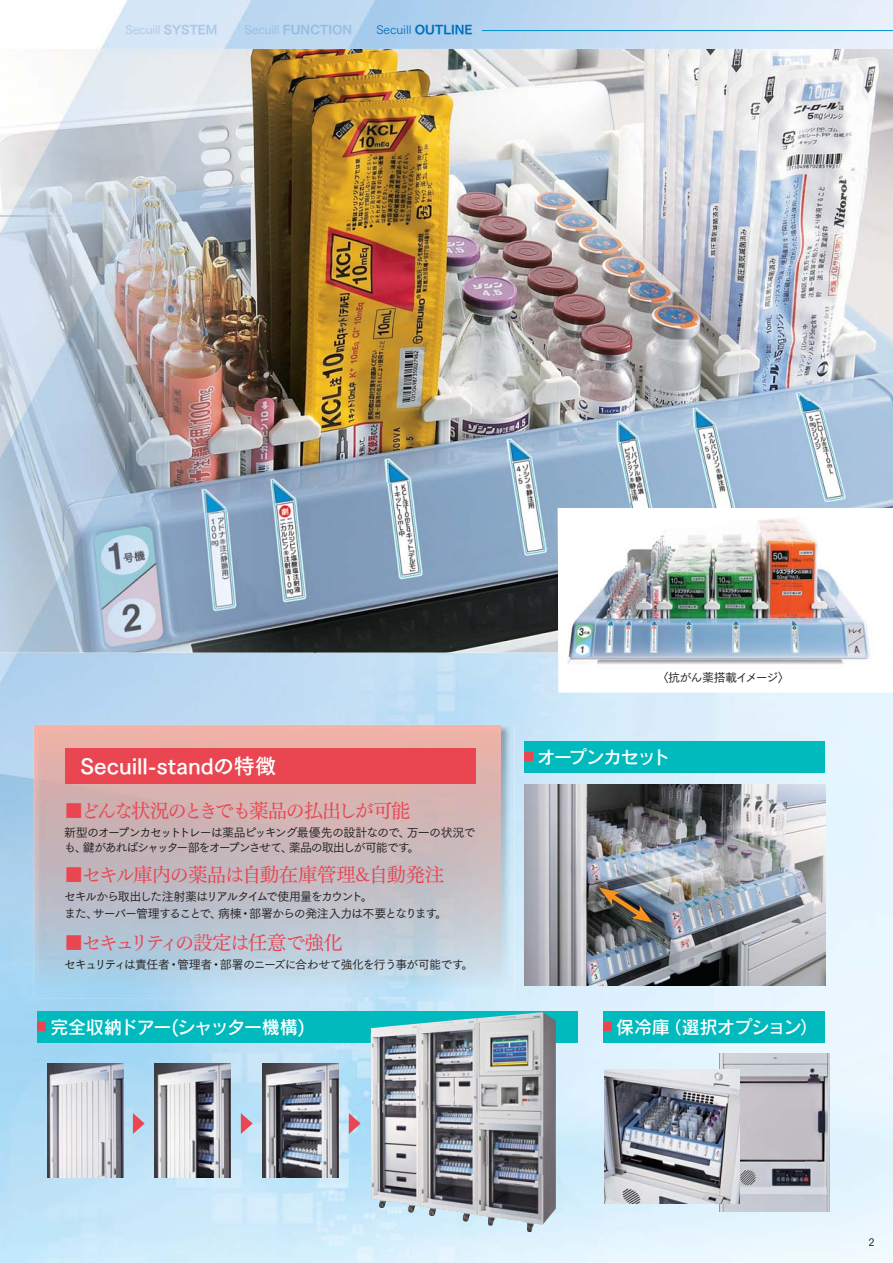
<style>
.page{position:relative;width:893px;height:1263px;background:#fff}
.page>*{position:absolute;margin:0;border:0;box-sizing:border-box;transform-origin:0 0}
.t1{font:21px "Tsuku Go Pro B 90 pv RKSJ H";color:#fff}
.t2{font:19.5px "Tsuku Min Pro M 90 pv RKSJ H";letter-spacing:-.055em;color:#e94651}
.t3{font:19.5px "Tsuku Min Pro M 90 pv RKSJ H";letter-spacing:-.105em;color:#e94651}
.t4{font:19.5px "Tsuku Min Pro M 90 pv RKSJ H";letter-spacing:-.08em;color:#e94651}
.t5{font:18px "Rodin Pro DB 90 pv RKSJ H";letter-spacing:-.045em;color:#fff}
.t6{font:12px/15px "Tsuku Go Pro M 90 pv RKSJ H";letter-spacing:-.095em;color:#231f20}
.t7{font:12px "Tsuku Go Pro R 90 pv RKSJ H";letter-spacing:-.005em;color:#93bbe4}
.t8{font:12px "Tsuku Go Pro R 90 pv RKSJ H";letter-spacing:-.005em;color:#0071bc}
.t9{font:12px "Tsuku Go Pro R 90 pv RKSJ H";letter-spacing:-.005em;color:#a9c6e8}
.t10{font:10.5px "Tsuku Go Pro M 90 pv RKSJ H";color:#231f20}
.s1{color:#aac7e8}
.s2{font-family:"Tsuku Go Pro E 90 pv RKSJ H";color:#aac7e8}
.s3{font-family:"Tsuku Go Pro E 90 pv RKSJ H";color:#abc8e9}
.s4{color:#94bce4}
.s5{color:#95bde5}
.s6{font-family:"Tsuku Go Pro E 90 pv RKSJ H";color:#96bee5}
.s7{font-family:"Tsuku Go Pro E 90 pv RKSJ H";color:#97bee5}
.s8{font-family:"Tsuku Go Pro E 90 pv RKSJ H";color:#99bee5}
.s9{font-family:"Tsuku Go Pro E 90 pv RKSJ H"}
</style>
<div class="page">
<img style="left:0;top:0;width:893px;height:1263px">
<img style="left:0;top:49px;width:631px;height:301px">
<img style="left:631px;top:49px;width:262px;height:459px">
<img style="left:0;top:350px;width:578px;height:303px">
<img style="left:578px;top:350px;width:53px;height:158px">
<img style="left:558px;top:508px;width:335px;height:184px">
<img style="left:562px;top:508px;width:316px;height:184px">
<img style="left:501px;top:725px;width:13px;height:45px">
<img style="left:34px;top:984px;width:53px;height:14px">
<img style="left:461px;top:770px;width:53px;height:228px">
<img style="left:87px;top:984px;width:374px;height:14px">
<img style="left:34px;top:725px;width:467px;height:259px">
<img style="left:0;top:216px;width:63px;height:1px">
<img style="left:245px;top:25px;width:35px;height:9px">
<img style="left:284px;top:25px;width:67px;height:10px">
<img style="left:126px;top:25px;width:35px;height:9px">
<img style="left:164px;top:25px;width:53px;height:10px">
<img style="left:719px;top:1054px;width:111px;height:157px">
<img style="left:524px;top:784px;width:301px;height:201px">
<div style="left:524px;top:741px;width:301px;height:32px;background:#00babd"></div>
<div style="left:524px;top:752px;width:9px;height:9px;background:#e94651"></div>
<div style="left:38px;top:1011px;width:540px;height:32px;background:#00babd"></div>
<div style="left:38px;top:1023px;width:8px;height:8px;background:#e94651"></div>
<div style="left:603px;top:1011px;width:221px;height:32px;background:#00babd"></div>
<div style="left:603px;top:1023px;width:9px;height:8px;background:#e94651"></div>
<hr style="left:482px;top:30px;width:411px;height:1px;background:#0090d0">
<img style="left:47px;top:1063px;width:76px;height:115px">
<img style="left:155px;top:1063px;width:76px;height:115px">
<img style="left:263px;top:1063px;width:76px;height:115px">
<svg style="left:133px;top:1113px;width:12px;height:21px"></svg>
<svg style="left:241px;top:1113px;width:12px;height:21px"></svg>
<svg style="left:349px;top:1113px;width:12px;height:21px"></svg>
<div style="left:65px;top:748px;width:410px;height:35px;background:#e94651"></div>
<svg style="left:599px;top:887px;width:54px;height:36px;background:#6c6152"></svg>
<img style="left:604px;top:1070px;width:135px;height:133px">
<img style="left:371px;top:1012px;width:185px;height:220px">
<p class="t9" style="left:125px;top:25px;width:94px">Secuil<span class="s1">l</span> <span class="s2">SYS</span><span class="s3">TEM</span></p>
<p class="t7" style="left:244px;top:25px;width:109px">Sec<span class="s4">uil</span><span class="s5">l</span> <span class="s6">FUN</span><span class="s7">CTI</span><span class="s8">ON</span></p>
<p class="t8" style="left:376px;top:25px;width:98px">Secuill <span class="s9">OUTLINE</span></p>
<h1 class="t1" style="left:81px;top:758px;width:197px">Secuill-standの特徴</h1>
<h2 class="t3" style="left:64px;top:803px;width:348px">■どんな状況のときでも薬品の払出しが可能</h2>
<p class="t6" style="left:64px;top:826px;width:413px">新型のオープンカセットトレーは薬品ピッキング最優先の設計なので、万一の状況でも、鍵があればシャッター部をオープンさせて、薬品の取出しが可能です。</p>
<h2 class="t2" style="left:64px;top:868px;width:382px">■セキル庫内の薬品は自動在庫管理&amp;自動発注</h2>
<p class="t6" style="left:64px;top:890px;width:384px;line-height:16.5px">セキルから取出した注射薬はリアルタイムで使用量をカウント。<br>また、サーバー管理することで、病棟・部署からの発注入力は不要となります。</p>
<h2 class="t4" style="left:64px;top:935px;width:280px">■セキュリティの設定は任意で強化</h2>
<p class="t6" style="left:64px;top:958px;width:411px">セキュリティは責任者・管理者・部署のニーズに合わせて強化を行う事が可能です。</p>
<p class="t6" style="left:657px;top:671px;width:134px">〈抗がん薬搭載イメージ〉</p>
<h3 class="t5" style="left:537px;top:750px;width:135px">オープンカセット</h3>
<h3 class="t5" style="left:50px;top:1020px;width:256px">完全収納ドアー(シャッター機構)</h3>
<h3 class="t5" style="left:616px;top:1020px;width:204px">保冷庫（選択オプション）</h3>
<p class="t10" style="left:869px;top:1238px;width:8px">2</p>
</div>
